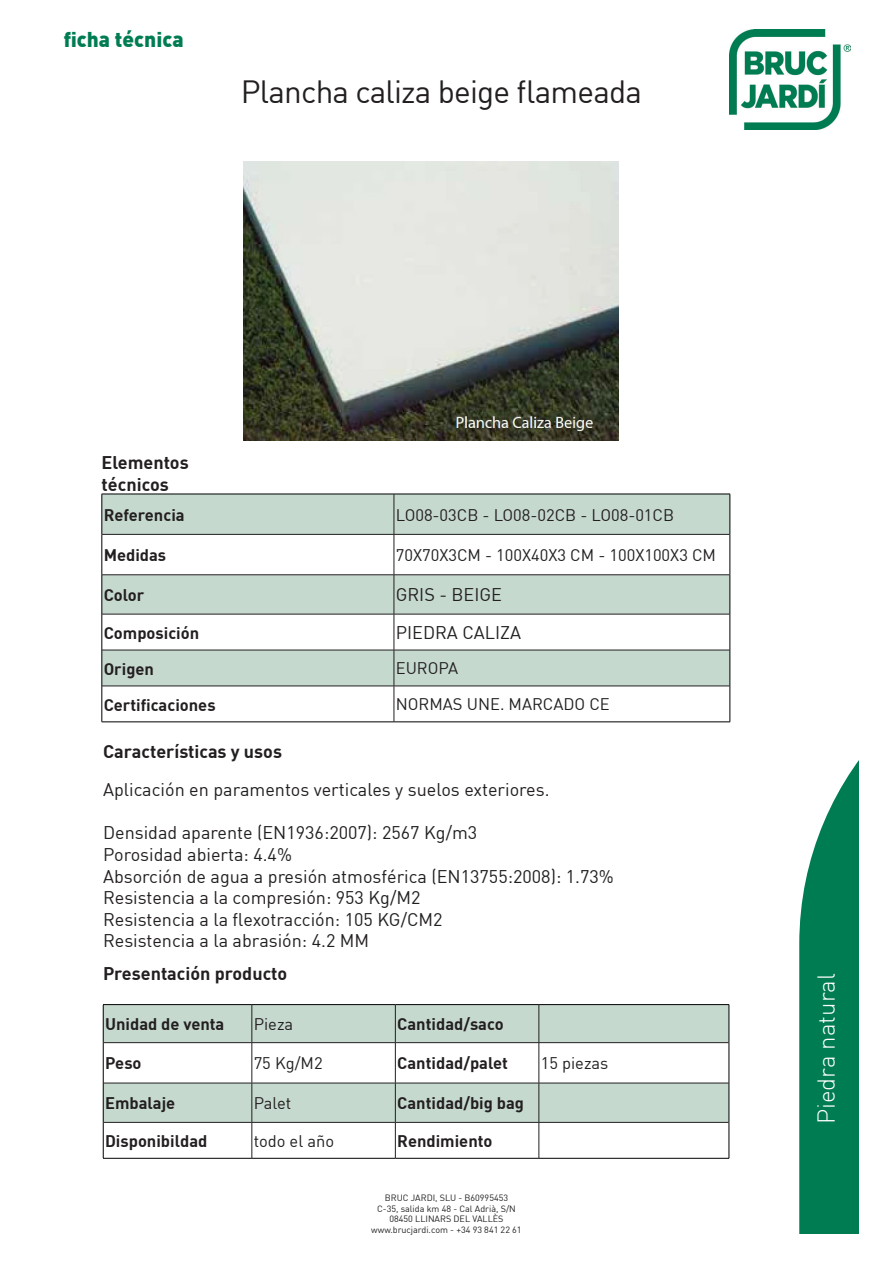
<style>
.page{position:relative;width:893px;height:1263px;background:#fff}
.page>*{position:absolute;margin:0;border:0;box-sizing:border-box;transform-origin:0 0}
.t1{font:31.5px "DIN";letter-spacing:-.025em;color:#231f20}
.t2{font:300 24px "DIN";color:#fff}
.t3{font:900 21px "DIN";color:#007c53}
.t4{font:18px "DIN";color:#231f20}
.t5{font:700 18px/21.6px "DIN";color:#231f20}
.t6{font:700 16.5px "DIN";color:#231f20}
.t7{font:16.5px "DIN";color:#231f20}
.t8{font:9px "DIN";color:#231f20}
</style>
<div class="page">
<svg style="left:799px;top:760px;width:60px;height:474px;background:#208c68"></svg>
<img style="left:243px;top:161px;width:375px;height:279px">
<img style="left:729px;top:30px;width:121px;height:100px">
<svg style="left:103px;top:495px;width:627px;height:191px;fill:#c6d9cf"></svg>
<hr style="left:102px;top:494px;width:292px;height:1px;background:#000">
<hr style="left:102px;top:494px;width:1px;height:40px;background:#000">
<hr style="left:394px;top:494px;width:336px;height:1px;background:#000">
<hr style="left:730px;top:494px;width:1px;height:40px;background:#000">
<hr style="left:102px;top:534px;width:1px;height:41px;background:#000">
<hr style="left:730px;top:534px;width:1px;height:41px;background:#000">
<hr style="left:102px;top:575px;width:1px;height:39px;background:#000">
<hr style="left:730px;top:575px;width:1px;height:39px;background:#000">
<hr style="left:102px;top:614px;width:1px;height:36px;background:#000">
<hr style="left:730px;top:614px;width:1px;height:36px;background:#000">
<hr style="left:102px;top:650px;width:1px;height:36px;background:#000">
<hr style="left:730px;top:650px;width:1px;height:36px;background:#000">
<hr style="left:102px;top:686px;width:1px;height:36px;background:#000">
<hr style="left:730px;top:686px;width:1px;height:36px;background:#000">
<hr style="left:102px;top:722px;width:292px;height:1px;background:#000">
<hr style="left:394px;top:722px;width:336px;height:1px;background:#000">
<hr style="left:394px;top:494px;width:1px;height:40px;background:#231f20">
<hr style="left:102px;top:534px;width:292px;height:1px;background:#231f20">
<hr style="left:394px;top:534px;width:336px;height:1px;background:#231f20">
<hr style="left:394px;top:535px;width:1px;height:39px;background:#231f20">
<hr style="left:102px;top:574px;width:292px;height:1px;background:#231f20">
<hr style="left:394px;top:574px;width:336px;height:1px;background:#231f20">
<hr style="left:394px;top:575px;width:1px;height:39px;background:#231f20">
<hr style="left:102px;top:614px;width:292px;height:1px;background:#231f20">
<hr style="left:394px;top:614px;width:336px;height:1px;background:#231f20">
<hr style="left:394px;top:614px;width:1px;height:36px;background:#231f20">
<hr style="left:102px;top:650px;width:292px;height:1px;background:#231f20">
<hr style="left:394px;top:650px;width:336px;height:1px;background:#231f20">
<hr style="left:394px;top:650px;width:1px;height:36px;background:#231f20">
<hr style="left:102px;top:686px;width:292px;height:1px;background:#231f20">
<hr style="left:394px;top:686px;width:336px;height:1px;background:#231f20">
<hr style="left:394px;top:686px;width:1px;height:36px;background:#231f20">
<svg style="left:104px;top:1005px;width:625px;height:117px;fill:#c6d9cf"></svg>
<hr style="left:103px;top:1004px;width:149px;height:1px;background:#000">
<hr style="left:103px;top:1005px;width:1px;height:38px;background:#000">
<hr style="left:252px;top:1004px;width:143px;height:1px;background:#000">
<hr style="left:395px;top:1004px;width:144px;height:1px;background:#000">
<hr style="left:539px;top:1004px;width:190px;height:1px;background:#000">
<hr style="left:729px;top:1005px;width:1px;height:38px;background:#000">
<hr style="left:103px;top:1043px;width:1px;height:40px;background:#000">
<hr style="left:729px;top:1043px;width:1px;height:40px;background:#000">
<hr style="left:103px;top:1083px;width:1px;height:39px;background:#000">
<hr style="left:729px;top:1083px;width:1px;height:39px;background:#000">
<hr style="left:103px;top:1122px;width:1px;height:36px;background:#000">
<hr style="left:729px;top:1122px;width:1px;height:36px;background:#000">
<hr style="left:103px;top:1158px;width:149px;height:1px;background:#000">
<hr style="left:252px;top:1158px;width:143px;height:1px;background:#000">
<hr style="left:395px;top:1158px;width:144px;height:1px;background:#000">
<hr style="left:539px;top:1158px;width:190px;height:1px;background:#000">
<hr style="left:252px;top:1005px;width:1px;height:37px;background:#231f20">
<hr style="left:395px;top:1005px;width:1px;height:37px;background:#231f20">
<hr style="left:539px;top:1005px;width:1px;height:37px;background:#231f20">
<hr style="left:103px;top:1042px;width:149px;height:1px;background:#231f20">
<hr style="left:252px;top:1042px;width:143px;height:1px;background:#231f20">
<hr style="left:252px;top:1043px;width:1px;height:40px;background:#231f20">
<hr style="left:395px;top:1042px;width:144px;height:1px;background:#231f20">
<hr style="left:395px;top:1043px;width:1px;height:40px;background:#231f20">
<hr style="left:539px;top:1042px;width:190px;height:1px;background:#231f20">
<hr style="left:539px;top:1043px;width:1px;height:40px;background:#231f20">
<hr style="left:103px;top:1083px;width:149px;height:1px;background:#231f20">
<hr style="left:252px;top:1083px;width:143px;height:1px;background:#231f20">
<hr style="left:252px;top:1083px;width:1px;height:39px;background:#231f20">
<hr style="left:395px;top:1083px;width:144px;height:1px;background:#231f20">
<hr style="left:395px;top:1083px;width:1px;height:39px;background:#231f20">
<hr style="left:539px;top:1083px;width:190px;height:1px;background:#231f20">
<hr style="left:539px;top:1083px;width:1px;height:39px;background:#231f20">
<hr style="left:103px;top:1122px;width:149px;height:1px;background:#231f20">
<hr style="left:252px;top:1122px;width:143px;height:1px;background:#231f20">
<hr style="left:252px;top:1122px;width:1px;height:36px;background:#231f20">
<hr style="left:395px;top:1122px;width:144px;height:1px;background:#231f20">
<hr style="left:395px;top:1122px;width:1px;height:36px;background:#231f20">
<hr style="left:539px;top:1122px;width:190px;height:1px;background:#231f20">
<hr style="left:539px;top:1122px;width:1px;height:36px;background:#231f20">
<p class="t3" style="left:64px;top:29px;width:121px">ficha técnica</p>
<p class="t1" style="left:241px;top:77px;width:403px">Plancha caliza beige flameada</p>
<p class="t5" style="left:102px;top:453px;width:89px">Elementos técnicos</p>
<p class="t6" style="left:104px;top:507px;width:83px">Referencia</p>
<p class="t7" style="left:396px;top:507px;width:280px">LO08-03CB - LO08-02CB - LO08-01CB</p>
<p class="t6" style="left:104px;top:547px;width:64px">Medidas</p>
<p class="t7" style="left:396px;top:548px;width:322px">70X70X3CM - 100X40X3 CM - 100X100X3 CM</p>
<p class="t6" style="left:104px;top:587px;width:42px">Color</p>
<p class="t4" style="left:396px;top:587px;width:108px">GRIS - BEIGE</p>
<p class="t6" style="left:104px;top:625px;width:97px">Composición</p>
<p class="t4" style="left:396px;top:624px;width:127px">PIEDRA CALIZA</p>
<p class="t6" style="left:104px;top:661px;width:52px">Origen</p>
<p class="t7" style="left:396px;top:661px;width:64px">EUROPA</p>
<p class="t6" style="left:104px;top:696px;width:113px">Certificaciones</p>
<p class="t7" style="left:396px;top:697px;width:215px">NORMAS UNE. MARCADO CE</p>
<p class="t5" style="left:103px;top:741px;width:181px">Características y usos</p>
<p class="t4" style="left:103px;top:782px;width:448px">Aplicación en paramentos verticales y suelos exteriores.</p>
<p class="t4" style="left:103px;top:825px;width:376px">Densidad aparente (EN1936:2007): 2567 Kg/m3</p>
<p class="t4" style="left:103px;top:846px;width:190px">Porosidad abierta: 4.4%</p>
<p class="t4" style="left:103px;top:868px;width:512px">Absorción de agua a presión atmosférica (EN13755:2008): 1.73%</p>
<p class="t4" style="left:103px;top:890px;width:319px">Resistencia a la compresión: 953 Kg/M2</p>
<p class="t4" style="left:103px;top:911px;width:341px">Resistencia a la flexotracción: 105 KG/CM2</p>
<p class="t4" style="left:103px;top:933px;width:268px">Resistencia a la abrasión: 4.2 MM</p>
<p class="t5" style="left:103px;top:964px;width:186px">Presentación producto</p>
<p class="t6" style="left:105px;top:1016px;width:121px">Unidad de venta</p>
<p class="t7" style="left:254px;top:1017px;width:41px">Pieza</p>
<p class="t6" style="left:397px;top:1016px;width:108px">Cantidad/saco</p>
<p class="t6" style="left:105px;top:1055px;width:38px">Peso</p>
<p class="t7" style="left:254px;top:1056px;width:70px">75 Kg/M2</p>
<p class="t6" style="left:397px;top:1055px;width:112px">Cantidad/palet</p>
<p class="t7" style="left:541px;top:1056px;width:69px">15 piezas</p>
<p class="t6" style="left:105px;top:1095px;width:72px">Embalaje</p>
<p class="t7" style="left:254px;top:1096px;width:39px">Palet</p>
<p class="t6" style="left:397px;top:1095px;width:128px">Cantidad/big bag</p>
<p class="t6" style="left:105px;top:1133px;width:104px">Disponibildad</p>
<p class="t7" style="left:254px;top:1133px;width:82px">todo el año</p>
<p class="t6" style="left:397px;top:1133px;width:97px">Rendimiento</p>
<p class="t8" style="left:385px;top:1193px;width:125px">BRUC JARDI, SLU - B60995453</p>
<p class="t8" style="left:377px;top:1204px;width:140px">C-35, salida km 48 - Cal Adrià, S/N</p>
<p class="t8" style="left:389px;top:1215px;width:116px">08450 LLINARS DEL VALLÈS</p>
<p class="t8" style="left:371px;top:1226px;width:152px">www.brucjardi.com - +34 93 841 22 61</p>
<p class="t2" style="left:815px;top:1124px;width:153px;rotate:-90deg">Piedra natural</p>
</div>
